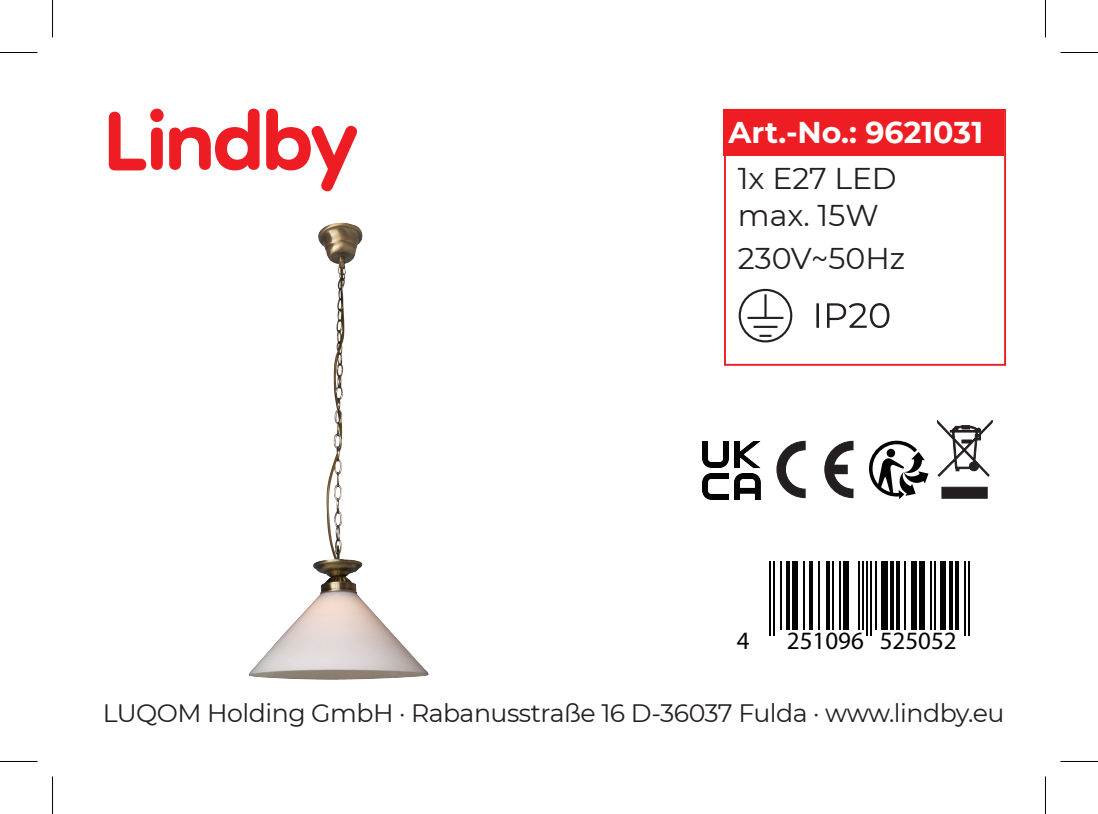
<style>
.page{position:relative;width:1098px;height:814px;background:#fff}
.page>*{position:absolute;margin:0;border:0;box-sizing:border-box;transform-origin:0 0}
.t1{font:30px/36.8px "Montserrat";color:#231f20}
.t2{font:700 30px "Montserrat";color:#fff}
.t3{font:25.25px "Montserrat";letter-spacing:-.02em;color:#231f20}
.t4{font:25px "Myriad Pro";color:#030303}
</style>
<div class="page">
<div style="left:723px;top:110px;width:280px;height:46px;background:#ee1d23"></div>
<div style="left:723px;top:109px;width:282px;height:257px;border:2px solid #ee1d23"></div>
<svg style="left:169px;top:109px;width:90px;height:61px"></svg>
<div style="left:151px;top:128px;width:12px;height:42px;background:#ee1d23;border-radius:6px"></div>
<div style="left:150px;top:109px;width:14px;height:13px;background:#ee1d23;border-radius:50%"></div>
<svg style="left:109px;top:112px;width:37px;height:58px"></svg>
<svg style="left:266px;top:109px;width:91px;height:76px"></svg>
<hr style="left:0;top:52px;width:38px;height:1px;background:#000">
<hr style="left:1060px;top:52px;width:37px;height:1px;background:#000">
<hr style="left:0;top:761px;width:38px;height:1px;background:#000">
<hr style="left:1060px;top:761px;width:37px;height:1px;background:#000">
<hr style="left:52px;top:0;width:1px;height:38px;background:#000">
<hr style="left:52px;top:776px;width:1px;height:38px;background:#000">
<hr style="left:1044px;top:0;width:1px;height:38px;background:#000">
<hr style="left:1044px;top:776px;width:1px;height:38px;background:#000">
<hr style="left:769px;top:561px;width:1px;height:75px;background:#030303">
<hr style="left:773px;top:561px;width:2px;height:75px;background:#030303">
<hr style="left:779px;top:561px;width:2px;height:69px;background:#030303">
<hr style="left:786px;top:561px;width:3px;height:69px;background:#030303">
<div style="left:792px;top:561px;width:6px;height:69px;background:#030303"></div>
<hr style="left:802px;top:561px;width:2px;height:69px;background:#030303">
<hr style="left:809px;top:561px;width:4px;height:69px;background:#030303">
<hr style="left:817px;top:561px;width:2px;height:69px;background:#030303">
<hr style="left:826px;top:561px;width:3px;height:69px;background:#030303">
<hr style="left:832px;top:561px;width:2px;height:69px;background:#030303">
<hr style="left:838px;top:561px;width:2px;height:69px;background:#030303">
<div style="left:843px;top:561px;width:6px;height:69px;background:#030303"></div>
<hr style="left:857px;top:561px;width:2px;height:69px;background:#030303">
<hr style="left:862px;top:561px;width:1px;height:69px;background:#030303">
<hr style="left:866px;top:561px;width:2px;height:75px;background:#030303">
<hr style="left:870px;top:561px;width:2px;height:75px;background:#030303">
<hr style="left:874px;top:561px;width:2px;height:69px;background:#030303">
<div style="left:881px;top:561px;width:6px;height:69px;background:#030303"></div>
<svg style="left:890px;top:561px;width:3px;height:69px"></svg>
<svg style="left:896px;top:561px;width:3px;height:69px"></svg>
<hr style="left:904px;top:561px;width:1px;height:69px;background:#030303">
<div style="left:910px;top:561px;width:6px;height:69px;background:#030303"></div>
<div style="left:919px;top:561px;width:5px;height:69px;background:#030303"></div>
<hr style="left:929px;top:561px;width:2px;height:69px;background:#030303">
<hr style="left:933px;top:561px;width:2px;height:69px;background:#030303">
<div style="left:940px;top:561px;width:6px;height:69px;background:#030303"></div>
<svg style="left:949px;top:561px;width:3px;height:69px"></svg>
<hr style="left:955px;top:561px;width:3px;height:69px;background:#030303">
<hr style="left:963px;top:561px;width:2px;height:75px;background:#030303">
<hr style="left:967px;top:561px;width:2px;height:75px;background:#030303">
<svg style="left:937px;top:420px;width:54px;height:78px"></svg>
<svg style="left:776px;top:440px;width:29px;height:58px"></svg>
<svg style="left:824px;top:440px;width:29px;height:58px"></svg>
<img style="left:702px;top:441px;width:58px;height:58px">
<svg style="left:869px;top:440px;width:59px;height:59px"></svg>
<svg style="left:816px;top:303px;width:73px;height:25px"></svg>
<div style="left:738px;top:289px;width:54px;height:53px;border:2px solid #231f20;border-radius:50%"></div>
<hr style="left:747px;top:317px;width:36px;height:2px;background:#231f20">
<hr style="left:753px;top:326px;width:24px;height:2px;background:#231f20">
<hr style="left:764px;top:294px;width:2px;height:24px;background:#231f20">
<svg style="left:759px;top:335px;width:12px;height:2px"></svg>
<img style="left:248px;top:185px;width:181px;height:495px">
<p class="t2" style="left:728px;top:111px;width:256px">Art.-No.: 9621031</p>
<p class="t1" style="left:737px;top:159px;width:160px">1x E27 LED max. 15W</p>
<p class="t1" style="left:737px;top:238px;width:169px">230V~50Hz</p>
<p class="t4" style="left:736px;top:625px;width:14px">4</p>
<p class="t4" style="left:786px;top:625px;width:171px">251096 525052</p>
<p class="t3" style="left:103px;top:695px;width:902px">LUQOM Holding GmbH · Rabanusstraße 16 D-36037 Fulda · www.lindby.eu</p>
</div>
